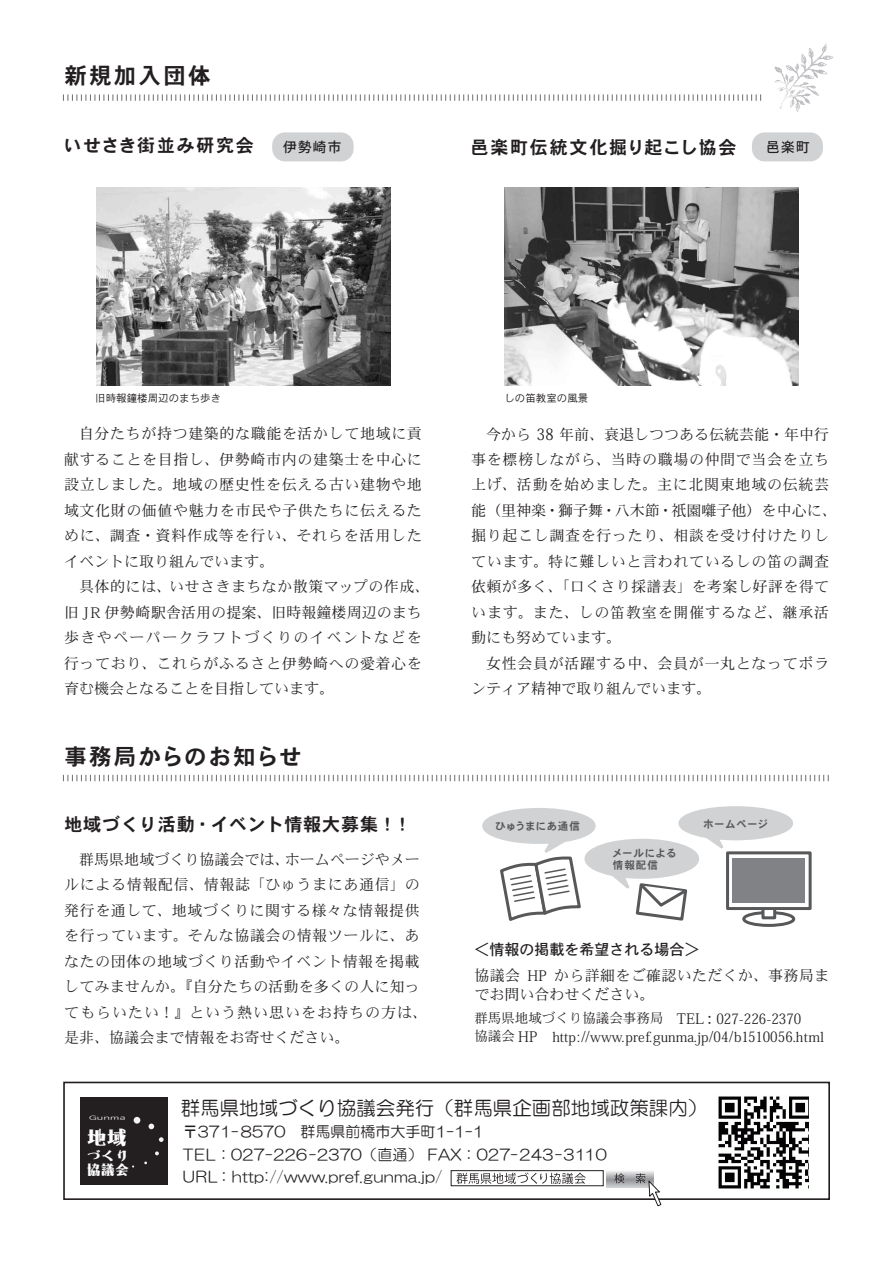
<style>
.page{position:relative;width:893px;height:1263px;background:#fff}
.page>*{position:absolute;margin:0;border:0;box-sizing:border-box;transform-origin:0 0}
.t1{font:22.5px "Heisei Kaku Go Std W7";letter-spacing:.07em;color:#231f20}
.t2{font:22.5px "Heisei Kaku Go Std W7";letter-spacing:.1em;color:#231f20}
.t3{font:900 19.8px "Kiraku";color:#fff}
.t4{font:19.5px "HG Maru Gothic MPRO";color:#231f20}
.t5{font:18px "Heisei Kaku Go Std W7";letter-spacing:.05em;color:#231f20}
.t6{font:18px "Heisei Kaku Go Std W7";letter-spacing:.1em;color:#231f20}
.t7{font:18px "Heisei Kaku Go Std W7";letter-spacing:.09em;color:#231f20}
.t8{font:15px/25.5px "Heisei Min Std W3";letter-spacing:.04em;color:#231f20}
.t9{font:15px/22.5px "HG Maru Gothic MPRO";letter-spacing:.01em;color:#231f20}
.t10{font:15px/18px "Heisei Min Std W3";color:#231f20}
.t11{font:15px/19.5px "Heisei Min Std W3";letter-spacing:.02em;color:#231f20}
.t12{font:15px "Heisei Kaku Go Std W5";color:#231f20}
.t13{font:900 13.95px/14px "Kiraku";color:#fff}
.t14{font:500 13.5px "Koz Go Pro";letter-spacing:.1em;color:#231f20}
.t15{font:10.5px "Heisei Kaku Go Std W3";color:#231f20}
.t16{font:10.5px/12.8px "Heisei Kaku Go Std W7";letter-spacing:.05em;color:#57585a}
.t17{font:10.5px "Heisei Kaku Go Std W7";letter-spacing:.01em;color:#57585a}
.t18{font:6.75px "C4 News Nexus L";color:#f2f3f4;scale:1.53 1}
.s1{font-size:16.5px}
.s2{font-size:13.5px}
</style>
<div class="page">
<img style="left:504px;top:187px;width:294px;height:199px">
<img style="left:718px;top:1096px;width:90px;height:93px">
<div style="left:63px;top:1082px;width:767px;height:118px;border:2px solid #231f20"></div>
<svg style="left:607px;top:1171px;width:46px;height:16px"></svg>
<svg style="left:614px;top:1173px;width:10px;height:10px"></svg>
<svg style="left:456px;top:1172px;width:130px;height:12px"></svg>
<div style="left:451px;top:1170px;width:153px;height:16px;border:1px solid #231f20"></div>
<div style="left:80px;top:1097px;width:87px;height:87px;background:#231f20"></div>
<svg style="left:155px;top:1151px;width:4px;height:4px"></svg>
<svg style="left:159px;top:1137px;width:5px;height:5px"></svg>
<svg style="left:149px;top:1123px;width:5px;height:6px"></svg>
<svg style="left:134px;top:1117px;width:6px;height:6px"></svg>
<div style="left:272px;top:132px;width:82px;height:29px;background:#d1d2d4;border-radius:13px"></div>
<div style="left:752px;top:132px;width:71px;height:29px;background:#d1d2d4;border-radius:13px"></div>
<svg style="left:63px;top:94px;width:698px;height:7px"></svg>
<svg style="left:63px;top:775px;width:766px;height:6px"></svg>
<svg style="left:636px;top:1173px;width:26px;height:34px"></svg>
<svg style="left:774px;top:44px;width:59px;height:68px"></svg>
<img style="left:97px;top:187px;width:294px;height:199px">
<svg style="left:744px;top:912px;width:50px;height:13px"></svg>
<div style="left:742px;top:911px;width:53px;height:16px;border:3px solid #57585a;border-radius:50%"></div>
<div style="left:726px;top:851px;width:86px;height:59px;background:#fff;border:3px solid #57585a"></div>
<div style="left:732px;top:858px;width:73px;height:45px;background:#808285"></div>
<svg style="left:482px;top:806px;width:313px;height:116px"></svg>
<h1 class="t2" style="left:64px;top:62px;width:148px">新規加入団体</h1>
<p class="t7" style="left:64px;top:135px;width:192px">いせさき街並み研究会</p>
<p class="t14" style="left:283px;top:138px;width:60px">伊勢崎市</p>
<p class="t6" style="left:471px;top:137px;width:268px">邑楽町伝統文化掘り起こし協会</p>
<p class="t14" style="left:766px;top:138px;width:45px">邑楽町</p>
<p class="t15" style="left:95px;top:391px;width:127px">旧時報鐘楼周辺のまち歩き</p>
<p class="t15" style="left:504px;top:391px;width:85px">しの笛教室の風景</p>
<p class="t8" style="left:64px;top:421px;width:367px">　自分たちが持つ建築的な職能を活かして地域に貢献することを目指し、伊勢崎市内の建築士を中心に設立しました。地域の歴史性を伝える古い建物や地域文化財の価値や魅力を市民や子供たちに伝えるために、調査・資料作成等を行い、それらを活用したイベントに取り組んでいます。<br>　具体的には、いせさきまちなか散策マップの作成、旧 JR 伊勢崎駅舎活用の提案、旧時報鐘楼周辺のまち歩きやペーパークラフトづくりのイベントなどを行っており、これらがふるさと伊勢崎への愛着心を育む機会となることを目指しています。</p>
<p class="t8" style="left:471px;top:421px;width:367px">　今から <span class="s1">38</span> 年前、衰退しつつある伝統芸能・年中行事を標榜しながら、当時の職場の仲間で当会を立ち上げ、活動を始めました。主に北関東地域の伝統芸能（里神楽・獅子舞・八木節・祇園囃子他）を中心に、掘り起こし調査を行ったり、相談を受け付けたりしています。特に難しいと言われているしの笛の調査依頼が多く、「口くさり採譜表」を考案し好評を得ています。また、しの笛教室を開催するなど、継承活動にも努めています。<br>　女性会員が活躍する中、会員が一丸となってボランティア精神で取り組んでいます。</p>
<h1 class="t1" style="left:64px;top:743px;width:239px">事務局からのお知らせ</h1>
<p class="t5" style="left:64px;top:813px;width:349px">地域づくり活動・イベント情報大募集！！</p>
<p class="t8" style="left:64px;top:846px;width:364px">　群馬県地域づくり協議会では、ホームページやメールによる情報配信、情報誌「ひゅうまにあ通信」の発行を通して、地域づくりに関する様々な情報提供を行っています。そんな協議会の情報ツールに、あなたの団体の地域づくり活動やイベント情報を掲載してみませんか。『自分たちの活動を多くの人に知ってもらいたい！』という熱い思いをお持ちの方は、是非、協議会まで情報をお寄せください。</p>
<p class="t17" style="left:495px;top:819px;width:86px">ひゅうまにあ通信</p>
<p class="t16" style="left:703px;top:818px;width:66px">ホームページ</p>
<p class="t16" style="left:612px;top:846px;width:66px">メールによる情報配信</p>
<p class="t12" style="left:474px;top:940px;width:226px">＜情報の掲載を希望される場合＞</p>
<p class="t11" style="left:474px;top:965px;width:356px">協議会 HP から詳細をご確認いただくか、事務局までお問い合わせください。</p>
<p class="t10" style="left:474px;top:1009px;width:352px"><span class="s2">群馬県地域づくり協議会事務局　</span>TEL：027-226-2370<br><span class="s2">協議会</span> HP　http://www.pref.gunma.jp/04/b1510056.html</p>
<p class="t18" style="left:89px;top:1114px;width:26px">Gunma</p>
<h2 class="t3" style="left:87px;top:1127px;width:41px">地域</h2>
<p class="t13" style="left:87px;top:1148px;width:44px">づくり協議会</p>
<h3 class="t4" style="left:181px;top:1098px;width:528px">群馬県地域づくり協議会発行（群馬県企画部地域政策課内）</h3>
<p class="t9" style="left:183px;top:1120px;width:426px">〒371- 8570　群馬県前橋市大手町1-1-1<br>TEL：027-226-2370（直通） FAX：027-243-3110<br>URL：http://www.pref.gunma.jp/</p>
</div>
